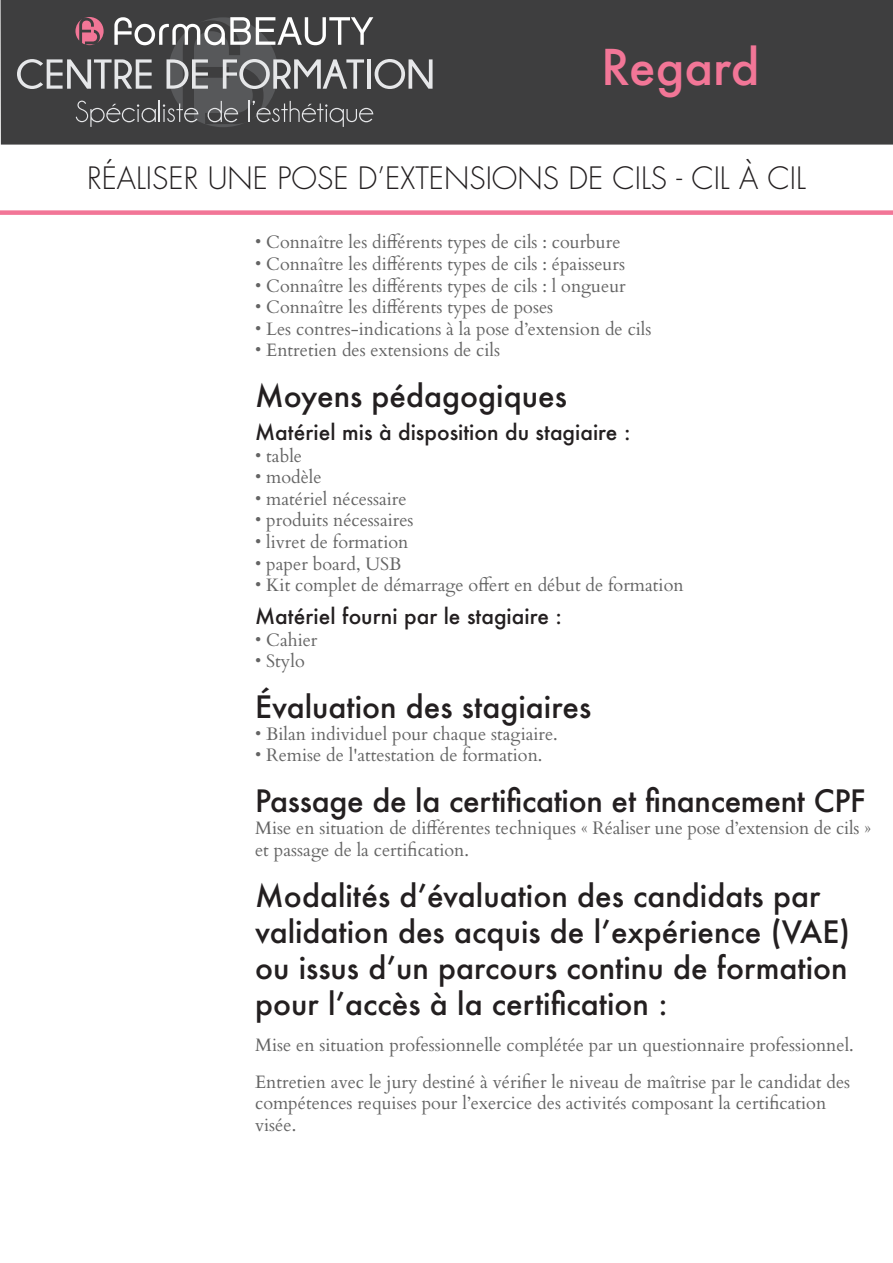
<style>
.page{position:relative;width:893px;height:1263px;background:#fff}
.page>*{position:absolute;margin:0;border:0;box-sizing:border-box;transform-origin:0 0}
.t1{font:500 48px "Futura";color:#f27697}
.t2{font:500 30px/36px "Futura";color:#231f20}
.t3{font:300 30px "Futura";color:#231f20}
.t4{font:500 21px "Futura";color:#231f20}
.t5{font:18px/21.6px "Cardo";color:#646464}
</style>
<div class="page">
<div style="left:1px;top:0;width:892px;height:145px;background:#3e3e3f"></div>
<svg style="left:17px;top:17px;width:416px;height:110px"></svg>
<div style="left:0;top:210px;width:893px;height:5px;background:#f27697"></div>
<h1 class="t1" style="left:601px;top:35px;width:160px">Regard</h1>
<h2 class="t3" style="left:87px;top:159px;width:720px">RÉALISER UNE POSE D’EXTENSIONS DE CILS - CIL À CIL</h2>
<p class="t5" style="left:255px;top:231px;width:367px">• Connaître les différents types de cils : courbure</p>
<p class="t5" style="left:255px;top:252px;width:371px">• Connaître les différents types de cils : épaisseurs</p>
<p class="t5" style="left:255px;top:274px;width:372px">• Connaître les différents types de cils : l ongueur</p>
<p class="t5" style="left:255px;top:295px;width:300px">• Connaître les différents types de poses</p>
<p class="t5" style="left:255px;top:317px;width:398px">• Les contres-indications à la pose d’extension de cils</p>
<p class="t5" style="left:255px;top:339px;width:246px">• Entretien des extensions de cils</p>
<h2 class="t2" style="left:255px;top:378px;width:313px">Moyens pédagogiques</h2>
<p class="t4" style="left:255px;top:418px;width:377px">Matériel mis à disposition du stagiaire :</p>
<p class="t5" style="left:255px;top:444px;width:48px">• table</p>
<p class="t5" style="left:255px;top:465px;width:68px">• modèle</p>
<p class="t5" style="left:255px;top:487px;width:153px">• matériel nécessaire</p>
<p class="t5" style="left:255px;top:509px;width:160px">• produits nécessaires</p>
<p class="t5" style="left:255px;top:530px;width:155px">• livret de formation</p>
<p class="t5" style="left:255px;top:552px;width:148px">• paper board, USB</p>
<p class="t5" style="left:255px;top:573px;width:430px">• Kit complet de démarrage offert en début de formation</p>
<p class="t4" style="left:255px;top:602px;width:308px">Matériel fourni par le stagiaire :</p>
<p class="t5" style="left:255px;top:628px;width:64px">• Cahier</p>
<p class="t5" style="left:255px;top:649px;width:51px">• Stylo</p>
<h2 class="t2" style="left:255px;top:689px;width:338px">Évaluation des stagiaires</h2>
<p class="t5" style="left:255px;top:722px;width:304px">• Bilan individuel pour chaque stagiaire.</p>
<p class="t5" style="left:255px;top:744px;width:289px">• Remise de l'attestation de formation.</p>
<h2 class="t2" style="left:255px;top:783px;width:612px">Passage de la certification et financement CPF</h2>
<p class="t5" style="left:255px;top:816px;width:617px">Mise en situation de différentes techniques « Réaliser une pose d’extension de cils » et passage de la certification.</p>
<h2 class="t2" style="left:255px;top:877px;width:597px">Modalités dʼévaluation des candidats par validation des acquis de lʼexpérience (VAE) ou issus dʼun parcours continu de formation pour lʼaccès à la certification :</h2>
<p class="t5" style="left:255px;top:1026px;width:600px;line-height:36.6px">Mise en situation professionnelle complétée par un questionnaire professionnel.<br>Entretien avec le jury destiné à vérifier le niveau de maîtrise par le candidat des</p>
<p class="t5" style="left:255px;top:1092px;width:573px">compétences requises pour l’exercice des activités composant la certification visée.</p>
</div>
